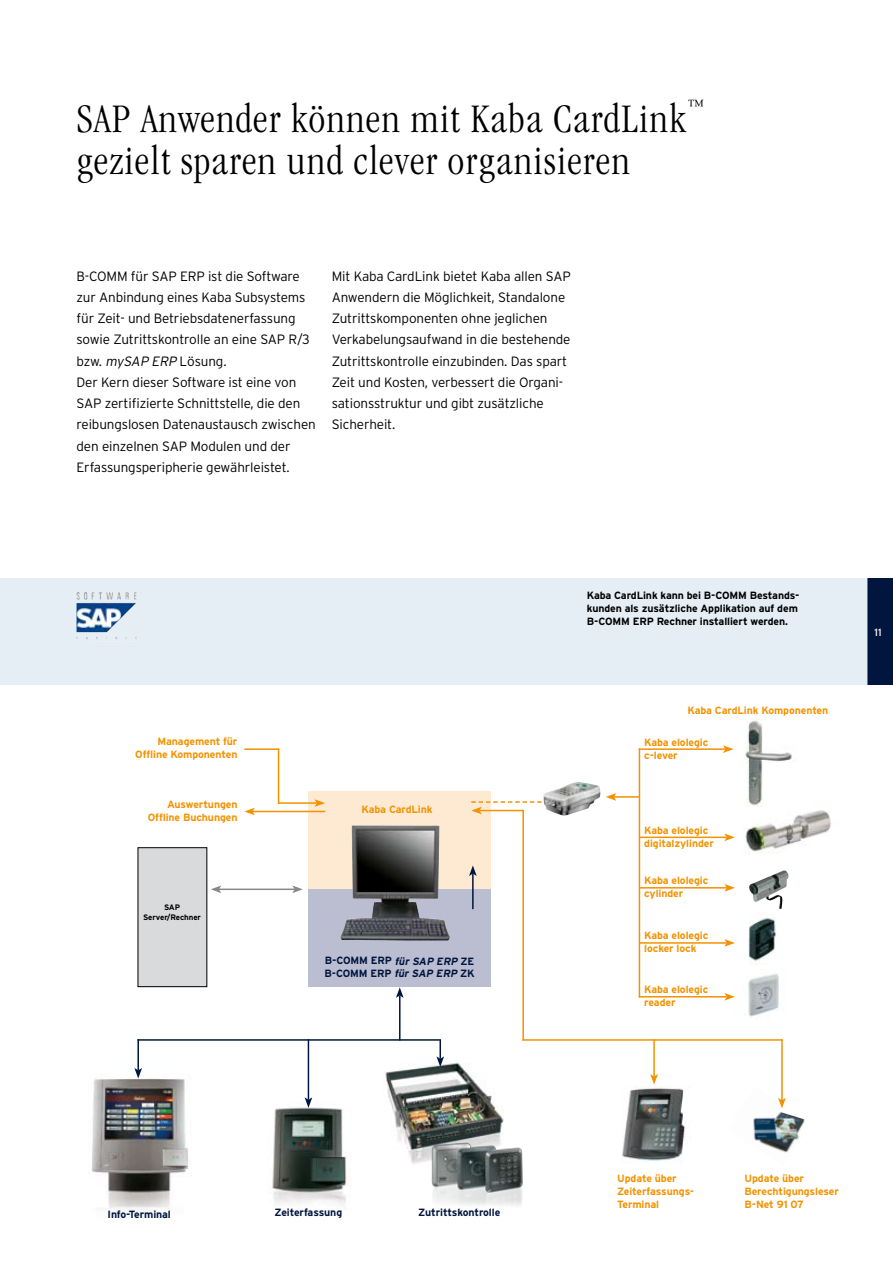
<style>
.page{position:relative;width:893px;height:1263px;background:#fff}
.page>*{position:absolute;margin:0;border:0;box-sizing:border-box;transform-origin:0 0}
.t1{font:300 condensed 42px "ITC Garamond Std";letter-spacing:.03em;color:#000}
.t2{font:300 condensed 18px "ITC Garamond Std";color:#000}
.t3{font:300 13.5px/21.3px "Interstate";letter-spacing:-.01em;color:#000}
.t4{font:700 10.5px/12.8px "Interstate";letter-spacing:-.01em;color:#f39200}
.t5{font:700 10.5px/12.8px "Interstate";letter-spacing:-.01em;color:#000}
.t6{font:700 10.5px/12.8px "Interstate";letter-spacing:-.01em;color:#00163e}
.t7{font:10.5px "Interstate";color:#fff}
.t8{font:700 7.95px/9.6px "Interstate";letter-spacing:-.01em;color:#000;text-align:center}
.s1{font-style:italic}
</style>
<div class="page">
<div style="left:867px;top:578px;width:26px;height:107px;background:#00163e"></div>
<div style="left:0;top:578px;width:867px;height:107px;background:#e5eef5"></div>
<div style="left:138px;top:848px;width:69px;height:139px;background:#d9dadb"></div>
<div style="left:138px;top:847px;width:69px;height:140px;border:1px solid #000"></div>
<div style="left:308px;top:889px;width:183px;height:98px;background:#bbbdd1"></div>
<div style="left:308px;top:791px;width:183px;height:98px;background:#feead2"></div>
<img style="left:753px;top:1115px;width:50px;height:38px">
<img style="left:385px;top:1062px;width:119px;height:102px">
<img style="left:426px;top:1126px;width:97px;height:80px">
<img style="left:745px;top:810px;width:86px;height:44px">
<img style="left:91px;top:1078px;width:97px;height:130px">
<img style="left:272px;top:1107px;width:75px;height:97px">
<hr style="left:137px;top:1039px;width:303px;height:2px;background:#00163e">
<hr style="left:137px;top:1039px;width:2px;height:31px;background:#00163e">
<svg style="left:134px;top:1068px;width:8px;height:10px"></svg>
<hr style="left:439px;top:1039px;width:2px;height:20px;background:#00163e">
<svg style="left:436px;top:1056px;width:8px;height:11px"></svg>
<hr style="left:308px;top:1039px;width:1px;height:61px;background:#00163e">
<svg style="left:305px;top:1097px;width:7px;height:11px"></svg>
<hr style="left:399px;top:995px;width:1px;height:45px;background:#00163e">
<svg style="left:396px;top:987px;width:8px;height:11px"></svg>
<hr style="left:278px;top:748px;width:1px;height:56px;background:#f39200">
<hr style="left:278px;top:802px;width:39px;height:2px;background:#f39200">
<svg style="left:314px;top:799px;width:11px;height:8px"></svg>
<img style="left:543px;top:782px;width:58px;height:34px">
<svg style="left:471px;top:801px;width:78px;height:13px"></svg>
<hr style="left:522px;top:810px;width:2px;height:230px;background:#f39200">
<hr style="left:253px;top:811px;width:72px;height:1px;background:#f39200">
<svg style="left:244px;top:808px;width:11px;height:7px"></svg>
<hr style="left:472px;top:874px;width:2px;height:35px;background:#00163e">
<svg style="left:469px;top:865px;width:8px;height:11px"></svg>
<hr style="left:244px;top:748px;width:35px;height:2px;background:#f39200">
<hr style="left:639px;top:748px;width:1px;height:249px;background:#f39200">
<hr style="left:219px;top:888px;width:76px;height:2px;background:#868889">
<svg style="left:292px;top:885px;width:11px;height:8px"></svg>
<svg style="left:211px;top:885px;width:10px;height:8px"></svg>
<img style="left:340px;top:830px;width:110px;height:111px">
<hr style="left:781px;top:1039px;width:2px;height:61px;background:#f39200">
<svg style="left:778px;top:1098px;width:27px;height:27px"></svg>
<img style="left:748px;top:973px;width:31px;height:44px">
<img style="left:748px;top:918px;width:28px;height:47px">
<hr style="left:522px;top:1039px;width:261px;height:2px;background:#f39200">
<img style="left:745px;top:720px;width:52px;height:91px">
<hr style="left:639px;top:836px;width:88px;height:2px;background:#f39200">
<svg style="left:724px;top:833px;width:11px;height:8px"></svg>
<hr style="left:639px;top:748px;width:86px;height:2px;background:#f39200">
<svg style="left:723px;top:745px;width:11px;height:8px"></svg>
<hr style="left:639px;top:942px;width:88px;height:2px;background:#f39200">
<svg style="left:724px;top:939px;width:11px;height:8px"></svg>
<hr style="left:639px;top:996px;width:88px;height:1px;background:#f39200">
<svg style="left:724px;top:993px;width:11px;height:7px"></svg>
<hr style="left:639px;top:887px;width:88px;height:1px;background:#f39200">
<svg style="left:724px;top:884px;width:11px;height:8px"></svg>
<img style="left:749px;top:870px;width:40px;height:39px">
<img style="left:622px;top:1084px;width:64px;height:77px">
<hr style="left:653px;top:1039px;width:2px;height:37px;background:#f39200">
<svg style="left:650px;top:1074px;width:8px;height:10px"></svg>
<hr style="left:614px;top:796px;width:25px;height:2px;background:#f39200">
<svg style="left:606px;top:793px;width:10px;height:8px"></svg>
<img style="left:77px;top:592px;width:64px;height:8px">
<h1 class="t1" style="left:77px;top:95px;width:611px">SAP Anwender können mit Kaba CardLink</h1>
<h2 class="t2" style="left:687px;top:95px;width:19px">™</h2>
<h1 class="t1" style="left:77px;top:138px;width:555px">gezielt sparen und clever organisieren</h1>
<p class="t3" style="left:77px;top:265px;width:241px">B-COMM für SAP ERP ist die Software zur Anbindung eines Kaba Subsystems für Zeit- und Betriebsdatenerfassung sowie Zutrittskontrolle an eine SAP R/3 bzw. <span class="s1">mySAP ERP</span> Lösung.<br>Der Kern dieser Software ist eine von SAP zertifizierte Schnittstelle, die den reibungslosen Datenaustausch zwischen den einzelnen SAP Modulen und der Erfassungsperipherie gewährleistet.</p>
<p class="t3" style="left:332px;top:265px;width:240px">Mit Kaba CardLink bietet Kaba allen SAP Anwendern die Möglichkeit, Standalone Zutrittskomponenten ohne jeglichen Verkabelungsaufwand in die bestehende Zutrittskontrolle einzubinden. Das spart Zeit und Kosten, verbessert die Organi&shy;sationsstruktur und gibt zusätzliche Sicherheit.</p>
<p class="t5" style="left:587px;top:589px;width:214px">Kaba CardLink kann bei B-COMM Bestands&shy;kunden als zusätzliche Applikation auf dem<br>B-COMM ERP Rechner installiert werden.</p>
<p class="t4" style="left:688px;top:703px;width:142px">Kaba CardLink Komponenten</p>
<p class="t4" style="left:135px;top:735px;width:104px;text-align:right">Management für<br>Offline Komponenten</p>
<p class="t4" style="left:644px;top:736px;width:66px">Kaba elolegic c-lever</p>
<p class="t4" style="left:148px;top:798px;width:91px;text-align:right">Auswertungen<br>Offline Buchungen</p>
<p class="t8" style="left:143px;top:902px;width:59px">SAP<br>Server/Rechner</p>
<p class="t4" style="left:362px;top:803px;width:72px">Kaba CardLink</p>
<p class="t6" style="left:324px;top:954px;width:152px">B-COMM ERP <span class="s1">für SAP ERP</span> ZE<br>B-COMM ERP <span class="s1">für SAP ERP</span> ZK</p>
<p class="t4" style="left:644px;top:824px;width:71px">Kaba elolegic digitalzylinder</p>
<p class="t4" style="left:644px;top:874px;width:66px">Kaba elolegic cylinder</p>
<p class="t4" style="left:644px;top:929px;width:66px">Kaba elolegic locker lock</p>
<p class="t4" style="left:644px;top:983px;width:66px">Kaba elolegic reader</p>
<p class="t7" style="left:874px;top:626px;width:9px">11</p>
<p class="t6" style="left:108px;top:1207px;width:65px">Info-Terminal</p>
<p class="t6" style="left:275px;top:1206px;width:69px">Zeiterfassung</p>
<p class="t6" style="left:418px;top:1206px;width:84px">Zutrittskontrolle</p>
<p class="t4" style="left:617px;top:1172px;width:79px">Update über<br>Zeiterfassungs-<br>Terminal</p>
<p class="t4" style="left:744px;top:1172px;width:96px">Update über<br>Berechtigungsleser<br>B-Net 91 07</p>
</div>
